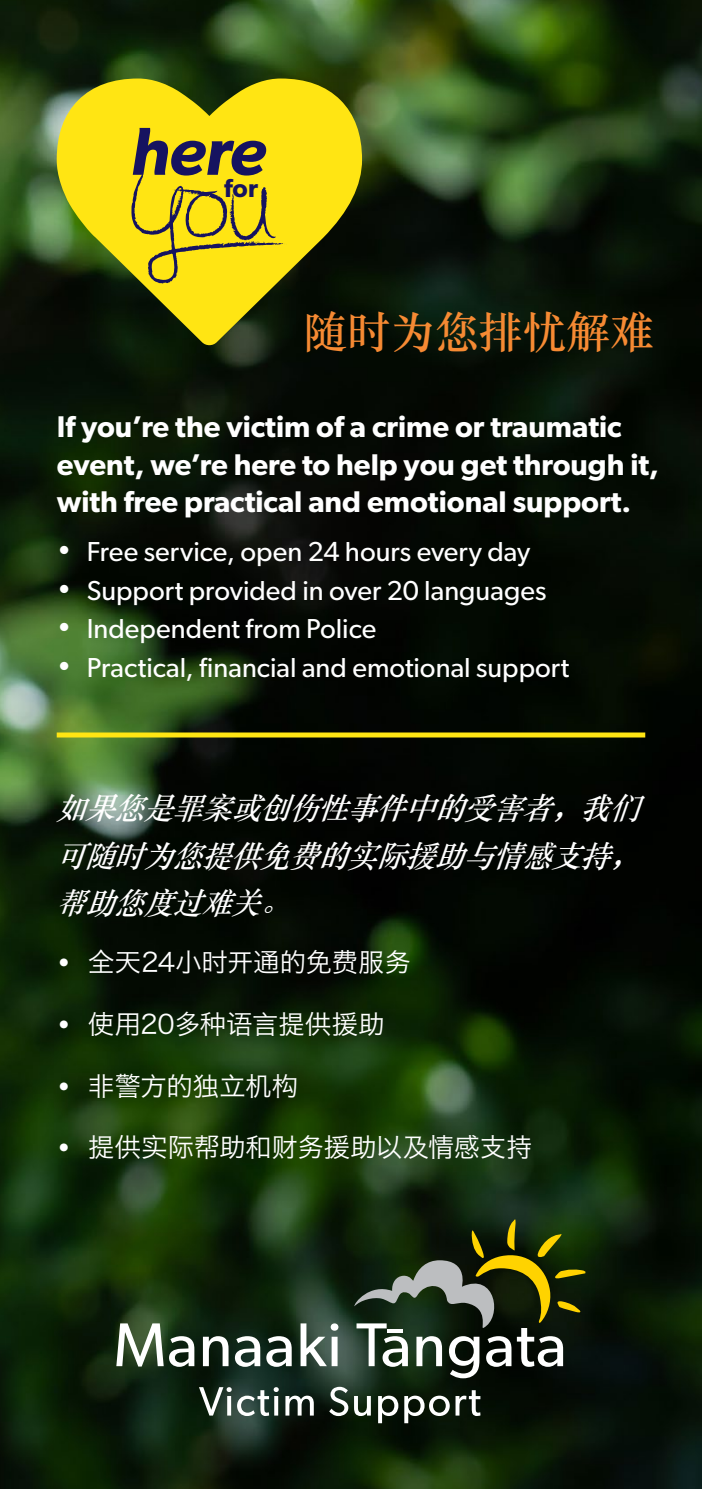
<style>
.page{position:relative;width:702px;height:1489px;background:#fff}
.page>*{position:absolute;margin:0;border:0;box-sizing:border-box;transform-origin:0 0}
.t1{font:italic 600 68px "Gibson";color:#161360}
.t2{font:43.5px "ST Songti SC Bold";letter-spacing:.01em;color:#f68a33}
.t3{font:600 30px/37.5px "Gibson";color:#fff}
.t4{font:italic 30px/47.5px "ST Songti SC Bold";color:#fff;text-align:justify}
.t5{font:27.5px "Gibson";color:#fff}
.t6{font:26.25px "Hiragino Sans GB W3";color:#fff}
.t7{font:600 25.75px "Gibson";color:#161360}
.s1{font-family:"Gibson"}
</style>
<div class="page">
<img style="left:0;top:0;width:702px;height:1488px">
<svg style="left:116px;top:1214px;width:472px;height:164px"></svg>
<svg style="left:199px;top:1386px;width:281px;height:36px"></svg>
<hr style="left:387px;top:1329px;width:16px;height:3px;background:#fff">
<svg style="left:57px;top:78px;width:305px;height:267px;fill:#ffe513"></svg>
<svg style="left:131px;top:173px;width:156px;height:111px"></svg>
<div style="left:57px;top:732px;width:588px;height:5px;background:#ffe513"></div>
<h1 class="t1" style="left:130px;top:111px;width:137px">here</h1>
<p class="t7" style="left:224px;top:173px;width:36px">for</p>
<h2 class="t2" style="left:303px;top:304px;width:352px">随时为您排忧解难</h2>
<p class="t3" style="left:57px;top:407px;width:603px">If you’re the victim of a crime or traumatic event, we’re here to help you get through it, with free practical and emotional support.</p>
<p class="t5" style="left:57px;top:535px;width:475px">• Free service, open 24 hours every day</p>
<p class="t5" style="left:57px;top:573px;width:491px">• Support provided in over 20 languages</p>
<p class="t5" style="left:57px;top:612px;width:321px">• Independent from Police</p>
<p class="t5" style="left:57px;top:651px;width:514px">• Practical, financial and emotional support</p>
<p class="t4" style="left:57px;top:783px;width:597px">如果您是罪案或创伤性事件中的受害者，我们可随时为您提供免费的实际援助与情感支持，帮助您度过难关。</p>
<p class="t6" style="left:57px;top:946px;width:356px"><span class="s1">•</span> 全天24小时开通的免费服务</p>
<p class="t6" style="left:57px;top:1007px;width:329px"><span class="s1">•</span> 使用20多种语言提供援助</p>
<p class="t6" style="left:57px;top:1069px;width:243px"><span class="s1">•</span> 非警方的独立机构</p>
<p class="t6" style="left:57px;top:1130px;width:477px"><span class="s1">•</span> 提供实际帮助和财务援助以及情感支持</p>
</div>
